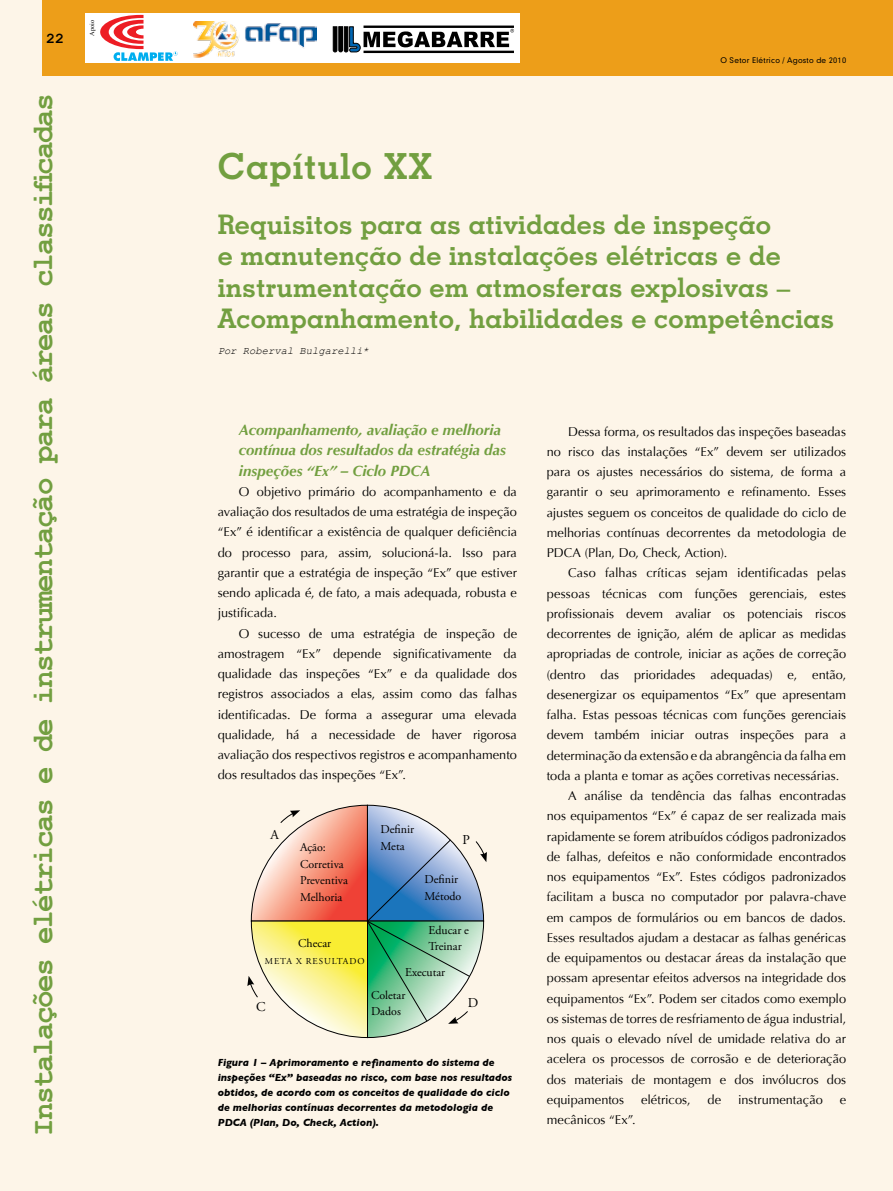
<style>
.page{position:relative;width:893px;height:1191px;background:#fdf5e8}
.page>*{position:absolute;margin:0;border:0;box-sizing:border-box;transform-origin:0 0}
.t1{font:700 36px "Geometric Slab 703 BT";letter-spacing:.03em;color:#729f40}
.t2{font:700 30px "Courier New";letter-spacing:-.05em;color:#729f40}
.t3{font:700 27px/31.5px "Geometric Slab 703 BT";letter-spacing:.01em;color:#729f40}
.t4{font:italic 700 15px/20.2px "Optima";color:#729f40}
.t5{font:700 15px "Courier New";color:#000}
.t6{font:13.5px "Adobe Garamond Pro";color:#000}
.t7{font:12.75px/20.2px "Optima";color:#000;text-align:justify}
.t8{font:12px/16.5px "Adobe Garamond Pro";color:#000}
.t9{font:italic 700 10.5px/15px "Gill Sans";color:#000}
.t10{font:italic 10.5px "Courier New";color:#000}
.t11{font:9px "Adobe Garamond Pro";letter-spacing:.1em;color:#000}
.t12{font:7.5px "Geometric 706 BT Medium B";letter-spacing:.03em;color:#000}
.t13{font:6.3px "Times";color:#000}
</style>
<div class="page">
<div style="left:43px;top:0;width:850px;height:76px;background:#ed9e19"></div>
<div style="left:85px;top:13px;width:435px;height:50px;background:#fff"></div>
<svg style="left:100px;top:15px;width:78px;height:46px"></svg>
<svg style="left:332px;top:26px;width:182px;height:27px"></svg>
<img style="left:194px;top:21px;width:122px;height:37px">
<svg style="left:247px;top:804px;width:240px;height:234px"></svg>
<p class="t5" style="left:46px;top:29px;width:20px">22</p>
<h2 class="t2" style="left:24px;top:1136px;width:1043px;rotate:-90deg">Instalações elétricas e de instrumentação para áreas classificadas</h2>
<p class="t13" style="left:86px;top:36px;width:17px;rotate:-90deg">Apoio</p>
<p class="t12" style="left:720px;top:55px;width:127px">O Setor Elétrico / Agosto de 2010</p>
<h1 class="t1" style="left:218px;top:144px;width:216px">Capítulo XX</h1>
<h3 class="t3" style="left:218px;top:208px;width:618px">Requisitos para as atividades de inspeção<br>e manutenção de instalações elétricas e de instrumentação em atmosferas explosivas – Acompanhamento, habilidades e competências</h3>
<p class="t10" style="left:218px;top:343px;width:153px">Por Roberval Bulgarelli*</p>
<p class="t4" style="left:239px;top:420px;width:268px">Acompanhamento, avaliação e melhoria contínua dos resultados da estratégia das inspeções “Ex” – Ciclo PDCA</p>
<p class="t7" style="left:218px;top:481px;width:301px;text-indent:21px">O objetivo primário do acompanhamento e da avaliação dos resultados de uma estratégia de inspeção “Ex” é identificar a existência de qualquer deficiência do processo para, assim, solucioná-la. Isso para garantir que a estratégia de inspeção “Ex” que estiver sendo aplicada é, de fato, a mais adequada, robusta e justificada.</p>
<p class="t7" style="left:218px;top:623px;width:301px;text-indent:21px">O sucesso de uma estratégia de inspeção de amostragem “Ex” depende significativamente da qualidade das inspeções “Ex” e da qualidade dos registros associados a elas, assim como das falhas identificadas. De forma a assegurar uma elevada qualidade, há a necessidade de haver rigorosa avaliação dos respectivos registros e acompanhamento dos resultados das inspeções “Ex”.</p>
<p class="t6" style="left:271px;top:826px;width:10px">A</p>
<p class="t8" style="left:300px;top:839px;width:49px">Ação:<br>Corretiva<br>Preventiva<br>Melhoria</p>
<p class="t8" style="left:298px;top:935px;width:34px">Checar</p>
<p class="t11" style="left:265px;top:955px;width:101px">META X RESULTADO</p>
<p class="t8" style="left:381px;top:821px;width:35px">Definir<br>Meta</p>
<p class="t6" style="left:462px;top:831px;width:9px">P</p>
<p class="t8" style="left:425px;top:871px;width:38px">Definir<br>Método</p>
<p class="t8" style="left:428px;top:922px;width:42px">Educar e<br>Treinar</p>
<p class="t8" style="left:405px;top:964px;width:42px">Executar</p>
<p class="t6" style="left:256px;top:998px;width:11px">C</p>
<p class="t8" style="left:371px;top:987px;width:36px">Coletar<br>Dados</p>
<p class="t6" style="left:468px;top:994px;width:12px">D</p>
<p class="t9" style="left:218px;top:1055px;width:296px">Figura 1 – Aprimoramento e refinamento do sistema de inspeções “Ex” baseadas no risco, com base nos resultados obtidos, de acordo com os conceitos de qualidade do ciclo de melhorias contínuas decorrentes da metodologia de PDCA (Plan, Do, Check, Action).</p>
<p class="t7" style="left:547px;top:421px;width:301px;text-indent:21px">Dessa forma, os resultados das inspeções baseadas no risco das instalações “Ex” devem ser utilizados para os ajustes necessários do sistema, de forma a garantir o seu aprimoramento e refinamento. Esses ajustes seguem os conceitos de qualidade do ciclo de melhorias contínuas decorrentes da metodologia de PDCA (Plan, Do, Check, Action).</p>
<p class="t7" style="left:568px;top:563px;width:280px">Caso falhas críticas sejam identificadas pelas</p>
<p class="t7" style="left:547px;top:583px;width:301px">pessoas técnicas com funções gerenciais, estes</p>
<p class="t7" style="left:547px;top:603px;width:301px">profissionais devem avaliar os potenciais riscos</p>
<p class="t7" style="left:547px;top:624px;width:301px">decorrentes de ignição, além de aplicar as medidas</p>
<p class="t7" style="left:547px;top:644px;width:301px">apropriadas de controle, iniciar as ações de correção</p>
<p class="t7" style="left:547px;top:664px;width:301px">(dentro das prioridades adequadas) e, então,</p>
<p class="t7" style="left:547px;top:684px;width:301px">desenergizar os equipamentos “Ex” que apresentam</p>
<p class="t7" style="left:547px;top:705px;width:301px">falha. Estas pessoas técnicas com funções gerenciais</p>
<p class="t7" style="left:547px;top:725px;width:301px">devem também iniciar outras inspeções para a</p>
<p class="t7" style="left:547px;top:745px;width:301px">determinação da extensão e da abrangência da falha em</p>
<p class="t7" style="left:547px;top:765px;width:294px">toda a planta e tomar as ações corretivas necessárias.</p>
<p class="t7" style="left:568px;top:786px;width:280px">A análise da tendência das falhas encontradas</p>
<p class="t7" style="left:547px;top:806px;width:301px">nos equipamentos “Ex” é capaz de ser realizada mais</p>
<p class="t7" style="left:547px;top:826px;width:301px">rapidamente se forem atribuídos códigos padronizados</p>
<p class="t7" style="left:547px;top:846px;width:301px">de falhas, defeitos e não conformidade encontrados</p>
<p class="t7" style="left:547px;top:867px;width:301px">nos equipamentos “Ex”. Estes códigos padronizados</p>
<p class="t7" style="left:547px;top:887px;width:301px">facilitam a busca no computador por palavra-chave</p>
<p class="t7" style="left:547px;top:907px;width:301px">em campos de formulários ou em bancos de dados.</p>
<p class="t7" style="left:547px;top:927px;width:301px">Esses resultados ajudam a destacar as falhas genéricas</p>
<p class="t7" style="left:547px;top:948px;width:301px">de equipamentos ou destacar áreas da instalação que</p>
<p class="t7" style="left:547px;top:968px;width:301px">possam apresentar efeitos adversos na integridade dos</p>
<p class="t7" style="left:547px;top:988px;width:301px">equipamentos “Ex”. Podem ser citados como exemplo</p>
<p class="t7" style="left:547px;top:1008px;width:301px">os sistemas de torres de resfriamento de água industrial,</p>
<p class="t7" style="left:547px;top:1029px;width:301px">nos quais o elevado nível de umidade relativa do ar</p>
<p class="t7" style="left:547px;top:1049px;width:301px">acelera os processos de corrosão e de deterioração</p>
<p class="t7" style="left:547px;top:1069px;width:301px">dos materiais de montagem e dos invólucros dos</p>
<p class="t7" style="left:547px;top:1089px;width:79px">equipamentos</p>
<p class="t7" style="left:641px;top:1089px;width:51px">elétricos,</p>
<p class="t7" style="left:708px;top:1089px;width:15px">de</p>
<p class="t7" style="left:738px;top:1089px;width:86px">instrumentação</p>
<p class="t7" style="left:840px;top:1089px;width:8px">e</p>
<p class="t7" style="left:547px;top:1110px;width:91px">mecânicos “Ex”.</p>
</div>
